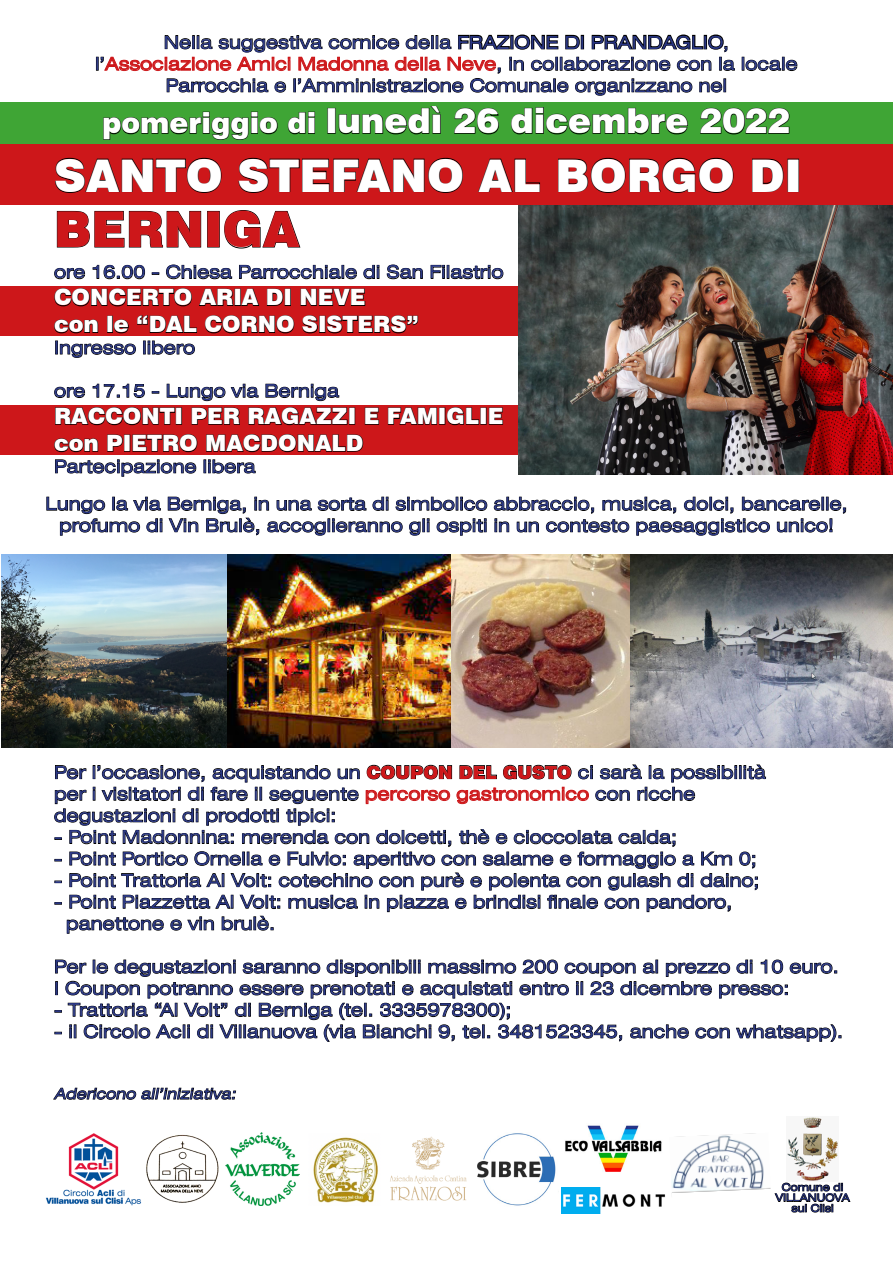
<style>
.page{position:relative;width:893px;height:1263px;background:#fff}
.page>*{position:absolute;margin:0;border:0;box-sizing:border-box;transform-origin:0 0}
.t1{font:900 49.5px "Swiss 721 BT";color:#cd171a}
.t2{font:900 45px "Swiss 721 BT";color:#fff}
.t3{font:900 34.5px "Swiss 721 BT";color:#fff}
.t4{font:900 22.5px/27px "Swiss 721 BT";color:#fff}
.t5{font:expanded 18px/21.6px "Swiss 721 BT";color:#283583}
.t6{font:italic expanded 15px "Swiss 721 BT";color:#283583}
.t7{font:expanded 10.5px/10.5px "Swiss 721 BT";color:#283583;text-align:center}
.s1{color:#cd171a}
.s2{font-size:28.5px}
.s3{font-weight:900;font-stretch:normal;color:#cd171a}
</style>
<div class="page">
<div style="left:0;top:405px;width:587px;height:50px;background:#cd171a"></div>
<div style="left:0;top:286px;width:575px;height:50px;background:#cd171a"></div>
<div style="left:0;top:102px;width:893px;height:44px;background:#3fa535"></div>
<img style="left:225px;top:1133px;width:74px;height:73px">
<img style="left:629px;top:554px;width:264px;height:193px">
<img style="left:1px;top:554px;width:227px;height:193px">
<img style="left:518px;top:205px;width:375px;height:269px">
<img style="left:562px;top:1187px;width:104px;height:26px">
<svg style="left:54px;top:268px;width:31px;height:11px"></svg>
<svg style="left:92px;top:265px;width:53px;height:14px"></svg>
<svg style="left:152px;top:272px;width:7px;height:3px"></svg>
<svg style="left:166px;top:264px;width:66px;height:15px"></svg>
<svg style="left:239px;top:265px;width:118px;height:14px"></svg>
<svg style="left:363px;top:265px;width:16px;height:14px"></svg>
<svg style="left:387px;top:264px;width:36px;height:15px"></svg>
<svg style="left:430px;top:265px;width:74px;height:15px"></svg>
<svg style="left:54px;top:288px;width:138px;height:19px"></svg>
<svg style="left:199px;top:288px;width:35px;height:18px"></svg>
<svg style="left:241px;top:288px;width:18px;height:18px"></svg>
<svg style="left:267px;top:288px;width:16px;height:18px"></svg>
<svg style="left:300px;top:288px;width:65px;height:18px"></svg>
<svg style="left:54px;top:319px;width:44px;height:15px"></svg>
<svg style="left:114px;top:319px;width:15px;height:15px"></svg>
<svg style="left:137px;top:315px;width:60px;height:18px"></svg>
<svg style="left:205px;top:315px;width:89px;height:19px"></svg>
<svg style="left:302px;top:315px;width:16px;height:19px"></svg>
<svg style="left:327px;top:315px;width:91px;height:19px"></svg>
<svg style="left:55px;top:341px;width:81px;height:17px"></svg>
<svg style="left:143px;top:340px;width:52px;height:15px"></svg>
<svg style="left:54px;top:386px;width:31px;height:12px"></svg>
<svg style="left:92px;top:383px;width:53px;height:15px"></svg>
<svg style="left:152px;top:391px;width:7px;height:3px"></svg>
<svg style="left:166px;top:383px;width:93px;height:18px"></svg>
<svg style="left:265px;top:383px;width:74px;height:18px"></svg>
<svg style="left:55px;top:407px;width:120px;height:18px"></svg>
<div style="left:176px;top:408px;width:6px;height:16px;border:1px solid #000"></div>
<svg style="left:191px;top:407px;width:49px;height:18px"></svg>
<svg style="left:248px;top:407px;width:100px;height:18px"></svg>
<div style="left:349px;top:408px;width:6px;height:16px;border:1px solid #000"></div>
<svg style="left:364px;top:407px;width:15px;height:18px"></svg>
<svg style="left:388px;top:407px;width:49px;height:18px"></svg>
<svg style="left:447px;top:407px;width:32px;height:18px"></svg>
<svg style="left:489px;top:407px;width:14px;height:18px"></svg>
<svg style="left:54px;top:438px;width:44px;height:14px"></svg>
<svg style="left:107px;top:434px;width:16px;height:18px"></svg>
<div style="left:124px;top:435px;width:6px;height:16px;border:1px solid #000"></div>
<svg style="left:132px;top:434px;width:66px;height:18px"></svg>
<svg style="left:206px;top:434px;width:157px;height:18px"></svg>
<svg style="left:55px;top:459px;width:142px;height:18px"></svg>
<svg style="left:204px;top:459px;width:52px;height:15px"></svg>
<img style="left:228px;top:554px;width:401px;height:193px">
<img style="left:146px;top:1135px;width:73px;height:68px">
<div style="left:0;top:145px;width:893px;height:60px;background:#cd171a"></div>
<svg style="left:55px;top:158px;width:167px;height:35px"></svg>
<svg style="left:238px;top:158px;width:225px;height:35px"></svg>
<svg style="left:478px;top:158px;width:62px;height:34px"></svg>
<svg style="left:558px;top:158px;width:176px;height:35px"></svg>
<svg style="left:752px;top:158px;width:32px;height:34px"></svg>
<svg style="left:57px;top:211px;width:144px;height:37px"></svg>
<svg style="left:224px;top:210px;width:76px;height:39px"></svg>
<div style="left:96px;top:57px;width:3px;height:14px;border:1px solid #000"></div>
<svg style="left:742px;top:57px;width:56px;height:14px"></svg>
<svg style="left:100px;top:34px;width:635px;height:62px"></svg>
<div style="left:723px;top:78px;width:3px;height:14px;border:1px solid #000"></div>
<svg style="left:103px;top:111px;width:175px;height:29px"></svg>
<svg style="left:288px;top:111px;width:27px;height:24px"></svg>
<svg style="left:338px;top:106px;width:103px;height:29px"></svg>
<svg style="left:454px;top:108px;width:45px;height:27px"></svg>
<svg style="left:511px;top:107px;width:177px;height:28px"></svg>
<svg style="left:700px;top:108px;width:90px;height:27px"></svg>
<svg style="left:54px;top:764px;width:712px;height:170px"></svg>
<svg style="left:54px;top:959px;width:787px;height:83px"></svg>
<svg style="left:53px;top:1087px;width:183px;height:13px"></svg>
<svg style="left:46px;top:496px;width:116px;height:40px"></svg>
<svg style="left:168px;top:496px;width:678px;height:40px"></svg>
<img style="left:46px;top:1133px;width:96px;height:73px">
<img style="left:313px;top:1137px;width:65px;height:66px">
<img style="left:477px;top:1133px;width:79px;height:73px">
<img style="left:671px;top:1133px;width:100px;height:60px">
<img style="left:390px;top:1136px;width:77px;height:65px">
<img style="left:565px;top:1125px;width:97px;height:47px">
<img style="left:787px;top:1117px;width:51px;height:64px">
<svg style="left:774px;top:1182px;width:77px;height:31px"></svg>
<p class="t5" style="left:95px;top:31px;width:704px;text-align:center">Nella suggestiva cornice della FRAZIONE DI PRANDAGLIO, l’<span class="s1">Associazione Amici Madonna della Neve</span>, in collaborazione con la locale<br>Parrocchia e l’Amministrazione Comunale organizzano nel</p>
<h3 class="t3" style="left:102px;top:100px;width:690px"><span class="s2">pomeriggio di</span> lunedì 26 dicembre 2022</h3>
<h2 class="t2" style="left:54px;top:148px;width:749px">SANTO STEFANO AL BORGO DI</h2>
<h1 class="t1" style="left:54px;top:199px;width:247px">BERNIGA</h1>
<p class="t5" style="left:54px;top:261px;width:451px">ore 16.00 - Chiesa Parrocchiale di San Filastrio</p>
<p class="t4" style="left:54px;top:284px;width:366px">CONCERTO ARIA DI NEVE<br>con le “DAL CORNO SISTERS”</p>
<p class="t5" style="left:54px;top:337px;width:143px">Ingresso libero</p>
<p class="t5" style="left:54px;top:380px;width:287px">ore 17.15 - Lungo via Berniga</p>
<p class="t4" style="left:54px;top:402px;width:451px">RACCONTI PER RAGAZZI E FAMIGLIE con PIETRO MACDONALD</p>
<p class="t5" style="left:54px;top:455px;width:203px">Partecipazione libera</p>
<p class="t5" style="left:45px;top:493px;width:804px;text-align:center">Lungo la via Berniga, in una sorta di simbolico abbraccio, musica, dolci, bancarelle, profumo di Vin Brulè, accoglieranno gli ospiti in un contesto paesaggistico unico!</p>
<p class="t5" style="left:54px;top:761px;width:713px">Per l’occasione, acquistando un <span class="s3">COUPON DEL GUSTO</span> ci sarà la possibilità per i visitatori di fare il seguente <span class="s1">percorso gastronomico</span> con ricche degustazioni di prodotti tipici:</p>
<p class="t5" style="left:54px;top:826px;width:624px">- Point Madonnina: merenda con dolcetti, thè e cioccolata calda;</p>
<p class="t5" style="left:54px;top:848px;width:704px">- Point Portico Ornella e Fulvio: aperitivo con salame e formaggio a Km 0;</p>
<p class="t5" style="left:54px;top:869px;width:707px">- Point Trattoria Al Volt: cotechino con purè e polenta con gulash di daino;</p>
<p class="t5" style="left:66px;top:891px;width:668px;text-indent:-12px">- Point Piazzetta Al Volt: musica in piazza e brindisi finale con pandoro, panettone e vin brulè.</p>
<p class="t5" style="left:54px;top:956px;width:786px">Per le degustazioni saranno disponibili massimo 200 coupon al prezzo di 10 euro.<br>I Coupon potranno essere prenotati e acquistati entro il 23 dicembre presso:</p>
<p class="t5" style="left:54px;top:999px;width:459px">- Trattoria “Al Volt” di Berniga (tel. 3335978300);</p>
<p class="t5" style="left:54px;top:1020px;width:790px">- il Circolo Acli di Villanuova (via Bianchi 9, tel. 3481523345, anche con whatsapp).</p>
<p class="t6" style="left:54px;top:1085px;width:186px">Adericono all’iniziativa:</p>
<p class="t7" style="left:775px;top:1182px;width:76px">Comune di<br>VILLANUOVA sul Clisi</p>
</div>
